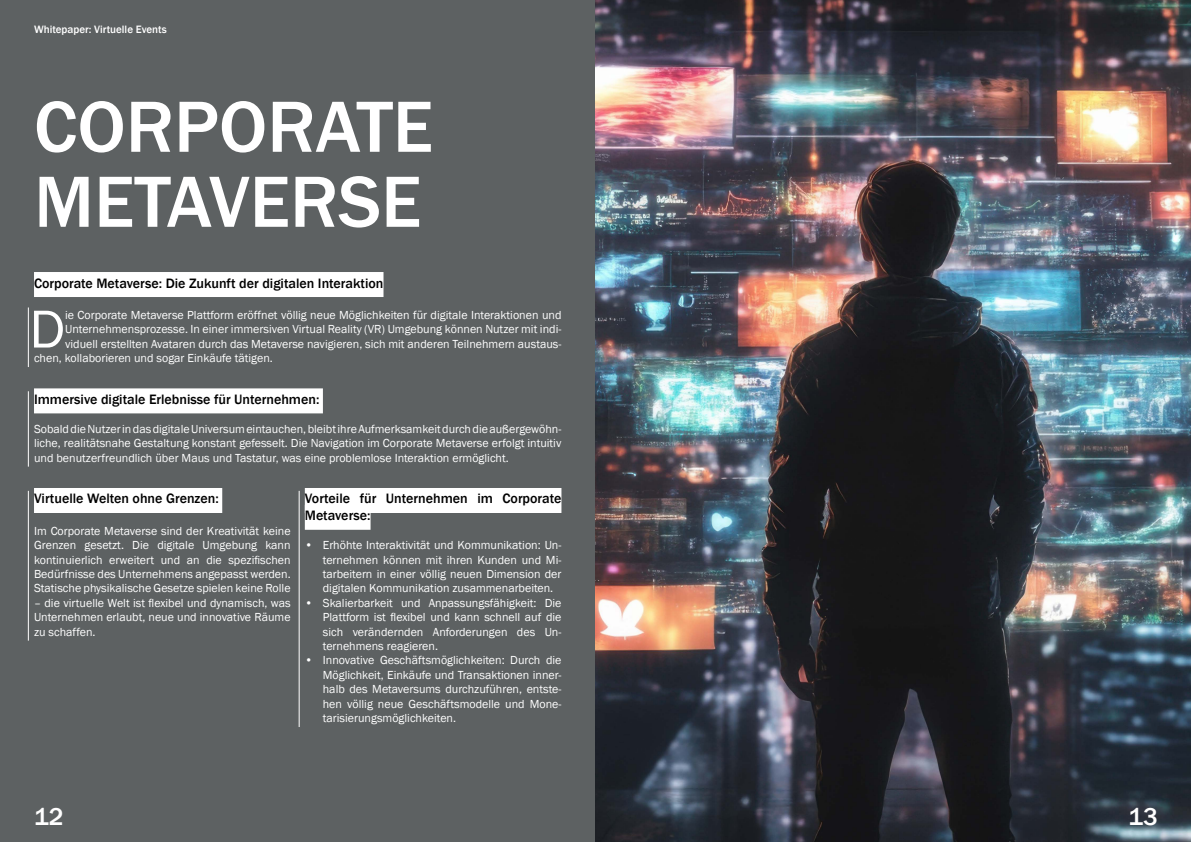
<style>
.page{position:relative;width:1191px;height:842px;background:#fff}
.page>*{position:absolute;margin:0;border:0;box-sizing:border-box;transform-origin:0 0}
.t1{font:500 75px/75px "Franklin Gothic";color:#fff}
.t2{font:55.2px "Franklin Gothic";color:#fff}
.t3{font:500 25px "Franklin Gothic";color:#fff}
.t4{font:500 14px/16.8px "Franklin Gothic";color:#000}
.t5{font:12px/14.4px "Franklin Gothic";color:#fff;text-align:justify}
.t6{font:500 11px "Franklin Gothic";color:#fff}
</style>
<div class="page">
<div style="left:0;top:0;width:595px;height:842px;background:#5d6162"></div>
<hr style="left:28px;top:391px;width:1px;height:76px;background:#fff">
<div style="left:34px;top:388px;width:289px;height:25px;background:#fff"></div>
<div style="left:34px;top:272px;width:349px;height:25px;background:#fff"></div>
<hr style="left:28px;top:307px;width:1px;height:60px;background:#fff">
<hr style="left:299px;top:491px;width:1px;height:236px;background:#fff">
<div style="left:305px;top:488px;width:256px;height:25px;background:#fff"></div>
<div style="left:305px;top:505px;width:65px;height:25px;background:#fff"></div>
<hr style="left:28px;top:491px;width:1px;height:150px;background:#fff">
<div style="left:34px;top:488px;width:188px;height:25px;background:#fff"></div>
<img style="left:595px;top:0;width:596px;height:842px">
<p class="t6" style="left:34px;top:23px;width:134px">Whitepaper: Virtuelle Events</p>
<h1 class="t1" style="left:34px;top:90px;width:400px">CORPORATE<br>METAVERSE</h1>
<p class="t4" style="left:34px;top:275px;width:351px">Corporate Metaverse: Die Zukunft der digitalen Interaktion</p>
<h2 class="t2" style="left:29px;top:295px;width:37px">D</h2>
<p class="t5" style="left:65px;top:308px;width:498px">ie Corporate Metaverse Plattform eröffnet völlig neue Möglichkeiten für digitale Interaktionen und</p>
<p class="t5" style="left:65px;top:322px;width:498px">Unternehmensprozesse. In einer immersiven Virtual Reality (VR) Umgebung können Nutzer mit indi-</p>
<p class="t5" style="left:65px;top:337px;width:498px">viduell erstellten Avataren durch das Metaverse navigieren, sich mit anderen Teilnehmern austaus-</p>
<p class="t5" style="left:34px;top:351px;width:240px">chen, kollaborieren und sogar Einkäufe tätigen.</p>
<p class="t4" style="left:34px;top:391px;width:287px">Immersive digitale Erlebnisse für Unternehmen:</p>
<p class="t5" style="left:34px;top:422px;width:529px">Sobald die Nutzer in das digitale Universum eintauchen, bleibt ihre Aufmerksamkeit durch die außergewöhn&shy;liche, realitätsnahe Gestaltung konstant gefesselt. Die Navigation im Corporate Metaverse erfolgt intuitiv und benutzerfreundlich über Maus und Tastatur, was eine problemlose Interaktion ermöglicht.</p>
<p class="t4" style="left:34px;top:491px;width:186px">Virtuelle Welten ohne Grenzen:</p>
<p class="t5" style="left:34px;top:524px;width:258px">Im Corporate Metaverse sind der Kreativität keine Grenzen gesetzt. Die digitale Umgebung kann kontinuierlich erweitert und an die spezifischen Bedürfnisse des Unternehmens angepasst werden.<br>Statische physikalische Gesetze spielen keine Rolle</p>
<p class="t5" style="left:34px;top:596px;width:258px">– die virtuelle Welt ist flexibel und dynamisch, was Unternehmen erlaubt, neue und innovative Räume zu schaffen.</p>
<p class="t4" style="left:305px;top:491px;width:258px">Vorteile für Unternehmen im Corporate<br>Metaverse:</p>
<p class="t5" style="left:323px;top:538px;width:240px;text-indent:-18px">• Erhöhte Interaktivität und Kommunikation: Un&shy;ternehmen können mit ihren Kunden und Mi&shy;tarbeitern in einer völlig neuen Dimension der digitalen Kommunikation zusammenarbeiten.</p>
<p class="t5" style="left:323px;top:596px;width:240px;text-indent:-18px">• Skalierbarkeit und Anpassungsfähigkeit: Die Plattform ist flexibel und kann schnell auf die sich verändernden Anforderungen des Un&shy;ternehmens reagieren.</p>
<p class="t5" style="left:323px;top:653px;width:240px;text-indent:-18px">• Innovative Geschäftsmöglichkeiten: Durch die Möglichkeit, Einkäufe und Transaktionen inner&shy;halb des Metaversums durchzuführen, entste&shy;hen völlig neue Geschäftsmodelle und Mone&shy;tarisierungsmöglichkeiten.</p>
<h3 class="t3" style="left:34px;top:801px;width:31px">12</h3>
<h3 class="t3" style="left:1128px;top:801px;width:31px">13</h3>
</div>
